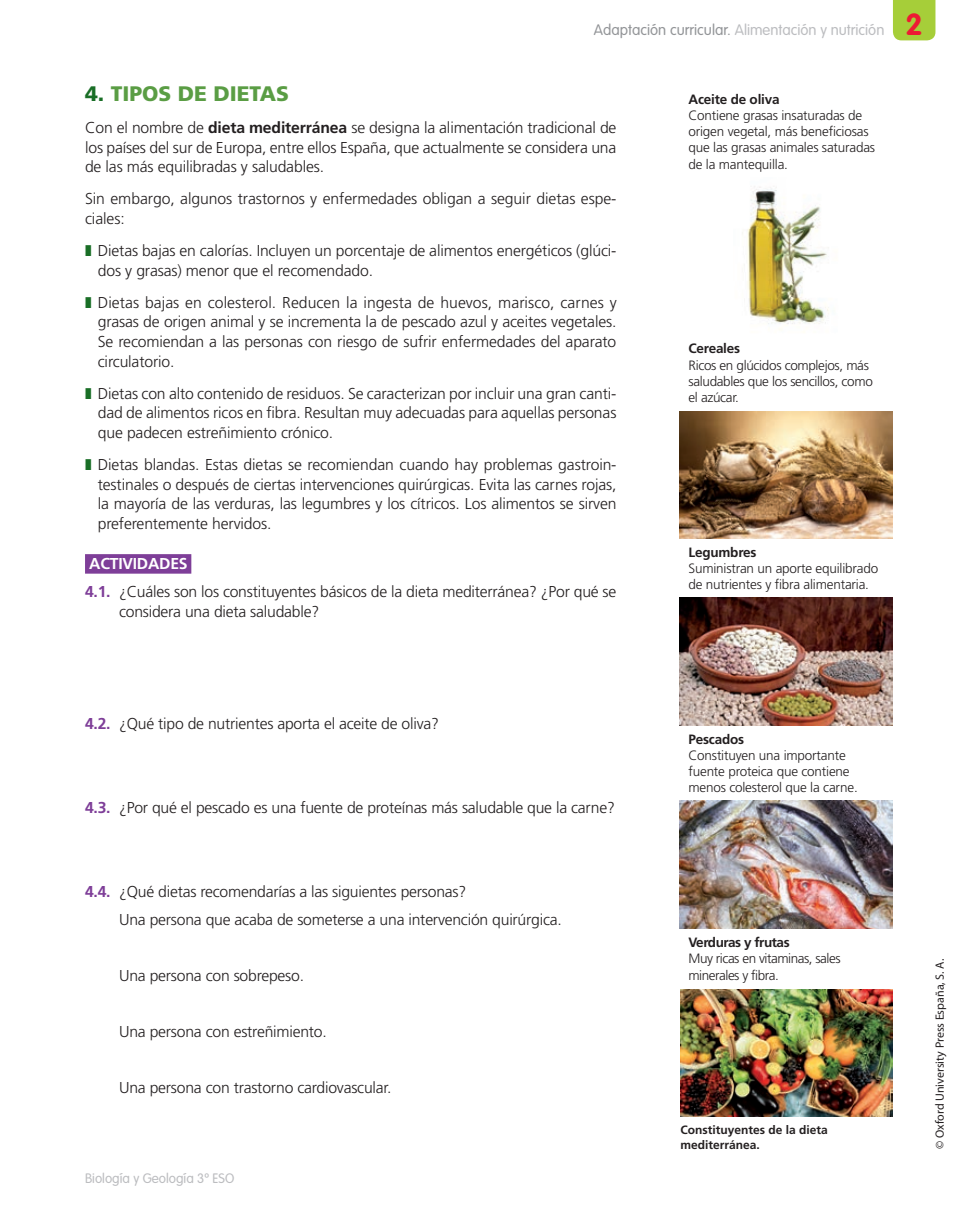
<style>
.page{position:relative;width:978px;height:1221px;background:#fff}
.page>*{position:absolute;margin:0;border:0;box-sizing:border-box;transform-origin:0 0}
.P02_Apartados{font:900 21px "Frutiger LT Pro";color:#5a9d44}
.P02_Texto_General{font:300 15.75px/19.5px "Frutiger LT Pro";letter-spacing:-.015em;color:#231f20;text-align:justify}
.P02_Texto_General-2{font:700 15.75px "Frutiger LT Pro";letter-spacing:-.015em;color:#fff}
.t1{font:300 15px "VAG Rounded Std";color:#bcbdc0}
.P03_Texto_general_cu{font:300 13.5px/16.2px "Frutiger LT Pro";letter-spacing:-.015em;color:#231f20}
.P03_Texto_general_cu-2{font:300 13.5px/16.2px "Frutiger LT Pro";letter-spacing:-.035em;color:#231f20}
.P03_Texto_general_cu-3{font:700 13.5px "Frutiger LT Pro";letter-spacing:-.015em;color:#231f20}
.t2{font:300 13.5px "VAG Rounded Std";color:#bcbdc0}
.P03_Texto_general_cu-4{font:700 13.5px "Frutiger LT Pro";letter-spacing:-.035em;color:#231f20}
.P03_Pie_de_foto{font:700 12px/14.4px "Frutiger LT Pro";color:#231f20}
.t3{font:12px "Myriad Pro";color:#231f20}
.s1{color:#939598}
.s2{font-weight:700;font-size:30px;color:#ed1a33}
.s3{color:#196e26}
.s4{font-weight:700}
.s5{font-weight:700;color:#7e3e98}
</style>
<div class="page">
<div style="left:893px;top:0;width:42px;height:40px;background:#a6ce39"></div>
<img style="left:742px;top:186px;width:87px;height:138px">
<img style="left:680px;top:411px;width:212px;height:128px">
<img style="left:680px;top:597px;width:213px;height:128px">
<img style="left:680px;top:800px;width:213px;height:128px">
<img style="left:680px;top:989px;width:212px;height:127px">
<div style="left:85px;top:554px;width:106px;height:19px;background:#7e3e98"></div>
<p class="t1" style="left:594px;top:21px;width:330px"><span class="s1">Adaptación curricular.</span> Alimentación y nutrición <span class="s2">2</span></p>
<p class="P02_Apartados" style="left:85px;top:81px;width:205px"><span class="s3">4.</span> TIPOS DE DIETAS</p>
<p class="P02_Texto_General" style="left:85px;top:118px;width:533px">Con el nombre de <span class="s4">dieta mediterránea</span> se designa la alimentación tradicional de los países del sur de Europa, entre ellos España, que actualmente se considera una de las más equilibradas y saludables.</p>
<p class="P02_Texto_General" style="left:85px;top:189px;width:533px">Sin embargo, algunos trastornos y enfermedades obligan a seguir dietas espe&shy;ciales:</p>
<p class="P02_Texto_General" style="left:98px;top:241px;width:520px;text-indent:-13px"><span class="s3">❚</span> Dietas bajas en calorías. Incluyen un porcentaje de alimentos energéticos (glúci&shy;dos y grasas) menor que el recomendado.</p>
<p class="P02_Texto_General" style="left:98px;top:293px;width:520px;text-indent:-13px"><span class="s3">❚</span> Dietas bajas en colesterol. Reducen la ingesta de huevos, marisco, carnes y grasas de origen animal y se incrementa la de pescado azul y aceites vegetales.<br>Se recomiendan a las personas con riesgo de sufrir enfermedades del aparato circulatorio.</p>
<p class="P02_Texto_General" style="left:98px;top:383px;width:520px;text-indent:-13px"><span class="s3">❚</span> Dietas con alto contenido de residuos. Se caracterizan por incluir una gran canti&shy;dad de alimentos ricos en fibra. Resultan muy adecuadas para aquellas personas que padecen estreñimiento crónico.</p>
<p class="P02_Texto_General" style="left:98px;top:455px;width:520px;text-indent:-13px"><span class="s3">❚</span> Dietas blandas. Estas dietas se recomiendan cuando hay problemas gastroin&shy;testinales o después de ciertas intervenciones quirúrgicas. Evita las carnes rojas, la mayoría de las verduras, las legumbres y los cítricos. Los alimentos se sirven preferentemente hervidos.</p>
<p class="P02_Texto_General-2" style="left:89px;top:554px;width:100px">ACTIVIDADES</p>
<p class="P02_Texto_General" style="left:119px;top:582px;width:499px;text-indent:-34px"><span class="s5">4.1.</span> ¿Cuáles son los constituyentes básicos de la dieta mediterránea? ¿Por qué se considera una dieta saludable?</p>
<p class="P03_Texto_general_cu-3" style="left:688px;top:91px;width:93px">Aceite de oliva</p>
<p class="P03_Texto_general_cu" style="left:688px;top:107px;width:188px">Contiene grasas insaturadas de origen vegetal, más beneficiosas que las grasas animales saturadas de la mantequilla.</p>
<p class="P03_Texto_general_cu-3" style="left:688px;top:341px;width:53px">Cereales</p>
<p class="P03_Texto_general_cu" style="left:688px;top:357px;width:186px">Ricos en glúcidos complejos, más saludables que los sencillos, como el azúcar.</p>
<p class="P03_Texto_general_cu-3" style="left:688px;top:544px;width:70px">Legumbres</p>
<p class="P03_Texto_general_cu" style="left:688px;top:560px;width:191px">Suministran un aporte equilibrado de nutrientes y fibra alimentaria.</p>
<p class="P02_Texto_General" style="left:85px;top:714px;width:355px"><span class="s5">4.2.</span> ¿Qué tipo de nutrientes aporta el aceite de oliva?</p>
<p class="P02_Texto_General" style="left:85px;top:798px;width:531px"><span class="s5">4.3.</span> ¿Por qué el pescado es una fuente de proteínas más saludable que la carne?</p>
<p class="P02_Texto_General" style="left:85px;top:882px;width:383px"><span class="s5">4.4.</span> ¿Qué dietas recomendarías a las siguientes personas?</p>
<p class="P02_Texto_General" style="left:119px;top:910px;width:444px">Una persona que acaba de someterse a una intervención quirúrgica.</p>
<p class="P02_Texto_General" style="left:119px;top:966px;width:187px">Una persona con sobrepeso.</p>
<p class="P02_Texto_General" style="left:119px;top:1022px;width:209px">Una persona con estreñimiento.</p>
<p class="P02_Texto_General" style="left:119px;top:1078px;width:274px">Una persona con trastorno cardiovascular.</p>
<p class="t2" style="left:85px;top:1170px;width:151px">Biología y Geología 3º ESO</p>
<p class="P03_Texto_general_cu-3" style="left:688px;top:731px;width:57px">Pescados</p>
<p class="P03_Texto_general_cu" style="left:688px;top:747px;width:171px">Constituyen una importante fuente proteica que contiene menos colesterol que la carne.</p>
<p class="P03_Texto_general_cu-4" style="left:688px;top:934px;width:103px">Verduras y frutas</p>
<p class="P03_Texto_general_cu-2" style="left:688px;top:950px;width:154px">Muy ricas en vitaminas, sales minerales y fibra.</p>
<p class="P03_Pie_de_foto" style="left:680px;top:1122px;width:149px">Constituyentes de la dieta mediterránea.</p>
<p class="t3" style="left:933px;top:1148px;width:191px;rotate:-90deg">© Oxford University Press España, S. A.</p>
</div>
